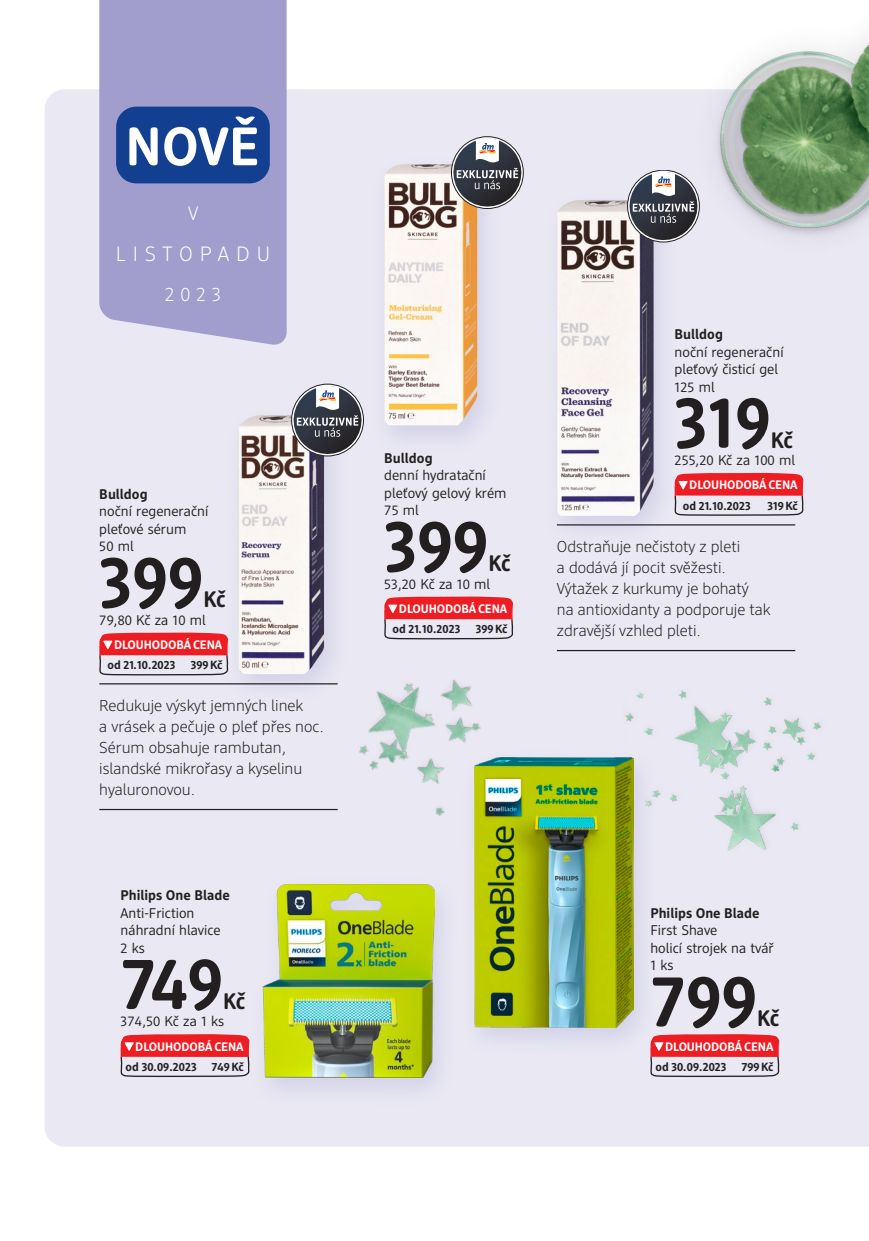
<style>
.page{position:relative;width:869px;height:1241px;background:#fff}
.page>*{position:absolute;margin:0;border:0;box-sizing:border-box;transform-origin:0 0}
.t1{font:700 72.8px "DM Brand";color:#231f20}
.t2{font:700 53.9px "DM Support";color:#fff}
.t3{font:700 22.4px "DM Brand";letter-spacing:-.02em;color:#231f20}
.t4{font:300 20.65px "DM Support";letter-spacing:.335em;color:#fff}
.t5{font:300 19.43px "DM Support";color:#fff}
.t6{font:300 15.75px/21px "DM Support";color:#231f20}
.t7{font:14px/17.5px "DM Support";color:#231f20}
.t8{font:700 14px "DM Support";color:#231f20}
.t9{font:700 12.25px "DM Support";letter-spacing:-.01em;color:#fff}
.t10{font:700 11.9px "DM Support";color:#231f20}
</style>
<div class="page">
<div style="left:45px;top:89px;width:823px;height:1057px;background:#e9e8f3"></div>
<img style="left:567px;top:37px;width:301px;height:353px">
<img style="left:316px;top:623px;width:197px;height:198px">
<img style="left:621px;top:683px;width:209px;height:173px">
<div style="left:225px;top:406px;width:124px;height:298px;background:#a19dcc;opacity:.3"></div>
<img style="left:238px;top:415px;width:86px;height:259px">
<svg style="left:289px;top:385px;width:76px;height:73px;background:#7e7e85"></svg>
<svg style="left:98px;top:632px;width:131px;height:44px;background:#e47e86"></svg>
<hr style="left:99px;top:808px;width:238px;height:2px;background:#231f20">
<hr style="left:99px;top:683px;width:238px;height:1px;background:#231f20">
<div style="left:543px;top:191px;width:136px;height:355px;background:#a19dcc;opacity:.3"></div>
<img style="left:556px;top:200px;width:97px;height:316px">
<svg style="left:625px;top:171px;width:76px;height:73px;background:#7f8087"></svg>
<hr style="left:556px;top:650px;width:238px;height:1px;background:#231f20">
<hr style="left:556px;top:524px;width:238px;height:1px;background:#231f20">
<svg style="left:673px;top:472px;width:130px;height:44px;background:#e47d85"></svg>
<div style="left:250px;top:876px;width:209px;height:230px;background:#a19dcc;opacity:.3"></div>
<img style="left:262px;top:884px;width:172px;height:192px">
<svg style="left:120px;top:1033px;width:130px;height:44px;background:#e47d85"></svg>
<div style="left:461px;top:748px;width:197px;height:309px;background:#a19dcc;opacity:.3"></div>
<img style="left:474px;top:757px;width:159px;height:270px">
<svg style="left:649px;top:1033px;width:130px;height:44px;background:#e47d85"></svg>
<div style="left:371px;top:155px;width:132px;height:300px;background:#e6e5f1"></div>
<img style="left:384px;top:164px;width:93px;height:261px">
<svg style="left:449px;top:138px;width:76px;height:73px;background:#828186"></svg>
<svg style="left:383px;top:596px;width:130px;height:44px;background:#e47d85"></svg>
<div style="left:99px;top:0;width:187px;height:346px;background:#a19dcc"></div>
<div style="left:116px;top:107px;width:154px;height:76px;background:#123f90;border-radius:20px"></div>
<h2 class="t2" style="left:125px;top:112px;width:135px">NOVĚ</h2>
<p class="t5" style="left:188px;top:201px;width:12px">V</p>
<h3 class="t4" style="left:116px;top:241px;width:156px">LISTOPADU</h3>
<p class="t5" style="left:165px;top:282px;width:58px">2023</p>
<p class="t8" style="left:99px;top:485px;width:50px">Bulldog</p>
<p class="t7" style="left:99px;top:502px;width:110px">noční regenerační pleťové sérum<br>50 ml</p>
<h1 class="t1" style="left:99px;top:536px;width:106px">399</h1>
<h3 class="t3" style="left:203px;top:585px;width:24px">Kč</h3>
<p class="t7" style="left:99px;top:610px;width:108px">79,80 Kč za 10 ml</p>
<p class="t9" style="left:114px;top:637px;width:110px">DLOUHODOBÁ CENA</p>
<p class="t10" style="left:107px;top:657px;width:69px">od 21.10.2023</p>
<p class="t10" style="left:191px;top:657px;width:33px">399Kč</p>
<p class="t6" style="left:99px;top:694px;width:226px">Redukuje výskyt jemných linek<br>a vrásek a pečuje o pleť přes noc.<br>Sérum obsahuje rambutan, islandské mikrořasy a kyselinu hyaluronovou.</p>
<p class="t8" style="left:120px;top:886px;width:111px">Philips One Blade</p>
<p class="t7" style="left:120px;top:903px;width:102px">Anti-Friction náhradní hlavice<br>2 ks</p>
<h1 class="t1" style="left:120px;top:937px;width:104px">749</h1>
<h3 class="t3" style="left:223px;top:986px;width:24px">Kč</h3>
<p class="t7" style="left:120px;top:1012px;width:105px">374,50 Kč za 1 ks</p>
<p class="t9" style="left:135px;top:1038px;width:110px">DLOUHODOBÁ CENA</p>
<p class="t10" style="left:125px;top:1058px;width:120px">od 30.09.2023 749Kč</p>
<p class="t8" style="left:384px;top:449px;width:50px">Bulldog</p>
<p class="t7" style="left:384px;top:466px;width:124px">denní hydratační pleťový gelový krém<br>75 ml</p>
<h1 class="t1" style="left:384px;top:500px;width:106px">399</h1>
<h3 class="t3" style="left:488px;top:549px;width:24px">Kč</h3>
<p class="t7" style="left:384px;top:574px;width:107px">53,20 Kč za 10 ml</p>
<p class="t9" style="left:399px;top:601px;width:110px">DLOUHODOBÁ CENA</p>
<p class="t10" style="left:392px;top:621px;width:69px">od 21.10.2023</p>
<p class="t10" style="left:475px;top:621px;width:33px">399Kč</p>
<p class="t8" style="left:674px;top:325px;width:50px">Bulldog</p>
<p class="t7" style="left:674px;top:342px;width:110px">noční regenerační pleťový čisticí gel<br>125 ml</p>
<h1 class="t1" style="left:674px;top:376px;width:98px">319</h1>
<h3 class="t3" style="left:770px;top:425px;width:24px">Kč</h3>
<p class="t7" style="left:674px;top:451px;width:122px">255,20 Kč za 100 ml</p>
<p class="t9" style="left:689px;top:477px;width:110px">DLOUHODOBÁ CENA</p>
<p class="t10" style="left:682px;top:498px;width:69px">od 21.10.2023</p>
<p class="t10" style="left:767px;top:498px;width:32px">319Kč</p>
<p class="t6" style="left:556px;top:535px;width:215px">Odstraňuje nečistoty z pleti<br>a dodává jí pocit svěžesti.<br>Výtažek z kurkumy je bohatý<br>na antioxidanty a podporuje tak zdravější vzhled pleti.</p>
<p class="t8" style="left:650px;top:903px;width:111px">Philips One Blade</p>
<p class="t7" style="left:650px;top:921px;width:125px">First Shave<br>holicí strojek na tvář<br>1 ks</p>
<h1 class="t1" style="left:650px;top:954px;width:108px">799</h1>
<h3 class="t3" style="left:756px;top:1004px;width:24px">Kč</h3>
<p class="t9" style="left:664px;top:1038px;width:110px">DLOUHODOBÁ CENA</p>
<p class="t10" style="left:655px;top:1058px;width:120px">od 30.09.2023 799Kč</p>
</div>
